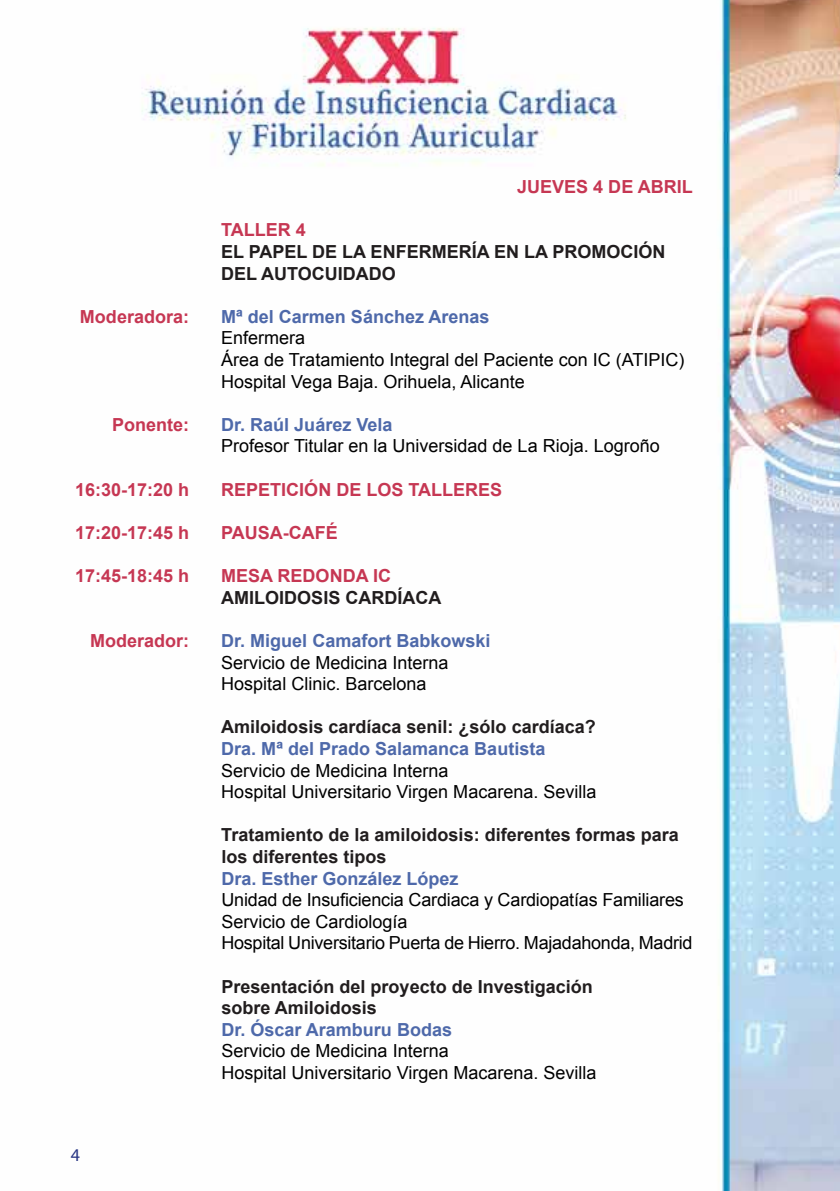
<style>
.page{position:relative;width:840px;height:1191px;background:#fff}
.page>*{position:absolute;margin:0;border:0;box-sizing:border-box;transform-origin:0 0}
.t1{font:18px/21.6px "Arial";color:#000}
.t2{font:700 18px/21.6px "Arial";color:#211d1e}
.t3{font:700 18px "Arial";color:#4e69aa}
.t4{font:700 18px "Arial";color:#c63753}
.t5{font:18px "Myriad Pro";color:#283583}
</style>
<div class="page">
<img style="left:142px;top:0;width:697px;height:1191px">
<p class="t4" style="left:517px;top:175px;width:177px">JUEVES 4 DE ABRIL</p>
<p class="t4" style="left:221px;top:218px;width:86px">TALLER 4</p>
<p class="t2" style="left:221px;top:241px;width:446px">EL PAPEL DE LA ENFERMERÍA EN LA PROMOCIÓN<br>DEL AUTOCUIDADO</p>
<p class="t4" style="left:80px;top:305px;width:111px">Moderadora:</p>
<p class="t3" style="left:221px;top:305px;width:270px">Mª del Carmen Sánchez Arenas</p>
<p class="t1" style="left:221px;top:327px;width:464px">Enfermera<br>Área de Tratamiento Integral del Paciente con IC (ATIPIC)<br>Hospital Vega Baja. Orihuela, Alicante</p>
<p class="t4" style="left:112px;top:413px;width:79px">Ponente:</p>
<p class="t3" style="left:221px;top:413px;width:173px">Dr. Raúl Juárez Vela</p>
<p class="t1" style="left:221px;top:435px;width:440px">Profesor Titular en la Universidad de La Rioja. Logroño</p>
<p class="t4" style="left:75px;top:477px;width:116px">16:30-17:20 h</p>
<p class="t4" style="left:221px;top:477px;width:282px">REPETICIÓN DE LOS TALLERES</p>
<p class="t4" style="left:75px;top:521px;width:116px">17:20-17:45 h</p>
<p class="t4" style="left:221px;top:521px;width:118px">PAUSA-CAFÉ</p>
<p class="t4" style="left:75px;top:564px;width:116px">17:45-18:45 h</p>
<p class="t4" style="left:221px;top:564px;width:171px">MESA REDONDA IC</p>
<p class="t2" style="left:221px;top:587px;width:221px">AMILOIDOSIS CARDÍACA</p>
<p class="t4" style="left:90px;top:629px;width:101px">Moderador:</p>
<p class="t3" style="left:221px;top:629px;width:271px">Dr. Miguel Camafort Babkowski</p>
<p class="t1" style="left:221px;top:651px;width:229px">Servicio de Medicina Interna<br>Hospital Clinic. Barcelona</p>
<p class="t2" style="left:221px;top:717px;width:376px">Amiloidosis cardíaca senil: ¿sólo cardíaca?</p>
<p class="t3" style="left:221px;top:737px;width:325px">Dra. Mª del Prado Salamanca Bautista</p>
<p class="t1" style="left:221px;top:759px;width:376px">Servicio de Medicina Interna<br>Hospital Universitario Virgen Macarena. Sevilla</p>
<p class="t2" style="left:221px;top:825px;width:459px">Tratamiento de la amiloidosis: diferentes formas para los diferentes tipos</p>
<p class="t3" style="left:221px;top:866px;width:239px">Dra. Esther González López</p>
<p class="t1" style="left:221px;top:889px;width:472px">Unidad de Insuficiencia Cardiaca y Cardiopatías Familiares<br>Servicio de Cardiología<br>Hospital Universitario Puerta de Hierro. Majadahonda, Madrid</p>
<p class="t2" style="left:221px;top:976px;width:373px">Presentación del proyecto de Investigación sobre Amiloidosis</p>
<p class="t3" style="left:221px;top:1017px;width:232px">Dr. Óscar Aramburu Bodas</p>
<p class="t1" style="left:221px;top:1040px;width:376px">Servicio de Medicina Interna<br>Hospital Universitario Virgen Macarena. Sevilla</p>
<p class="t5" style="left:71px;top:1143px;width:11px">4</p>
</div>
